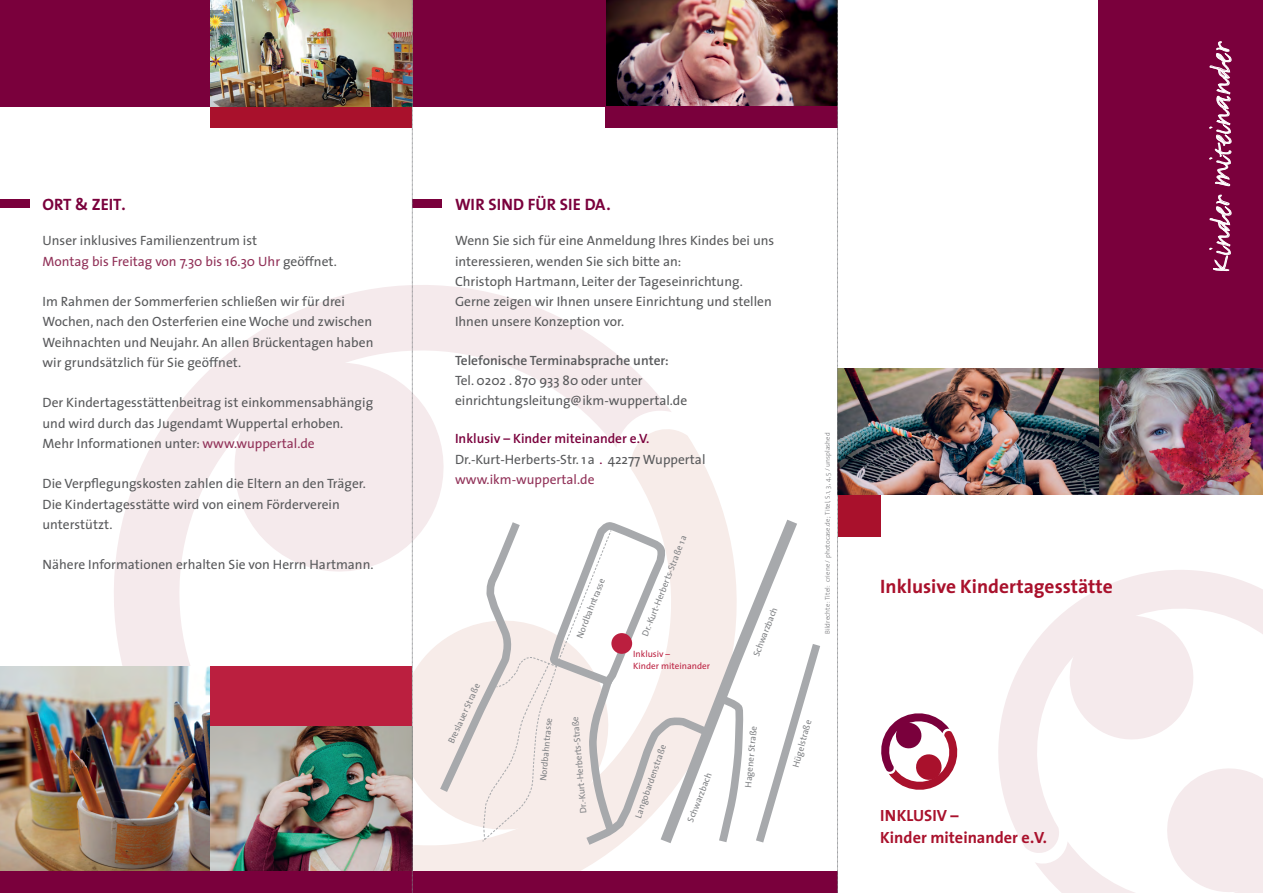
<style>
.page{position:relative;width:1263px;height:893px;background:#fff}
.page>*{position:absolute;margin:0;border:0;box-sizing:border-box;transform-origin:0 0}
.t1{font:33px "FF Justlefthand";color:#fff}
.t2{font:700 19.5px "The Sans";color:#a9112c}
.t3{font:700 16.5px "The Sans";color:#7a003c}
.t4{font:700 16.35px/21.5px "The Sans";color:#a9112c}
.t5{font:13.5px/20.2px "The Sans";color:#58595b}
.t6{font:600 13.5px "The Sans";color:#58595b}
.t7{font:9.15px "The Sans";color:#808285}
.t8{font:9.15px/12.1px "The Sans";color:#bb1f3f}
.t9{font:300 6.75px "The Sans";letter-spacing:.01em;color:#6d6e71}
.s1{color:#913158}
.s2{font-weight:600;color:#7a003c}
.s3{color:#7a003c}
</style>
<div class="page">
<svg style="left:998px;top:570px;width:265px;height:282px;fill:#f5eaec"></svg>
<svg style="left:1035px;top:654px;width:228px;height:239px"></svg>
<svg style="left:114px;top:245px;width:557px;height:421px"></svg>
<svg style="left:176px;top:428px;width:603px;height:444px"></svg>
<svg style="left:881px;top:713px;width:77px;height:77px"></svg>
<div style="left:1098px;top:0;width:165px;height:494px;background:#7a003c"></div>
<div style="left:838px;top:494px;width:42px;height:43px;background:#a9112c"></div>
<img style="left:1098px;top:369px;width:165px;height:125px">
<img style="left:606px;top:0;width:231px;height:106px">
<div style="left:412px;top:0;width:194px;height:106px;background:#7a003c"></div>
<div style="left:0;top:0;width:223px;height:106px;background:#7a003c"></div>
<div style="left:210px;top:0;width:202px;height:128px;background:#a9112c"></div>
<img style="left:210px;top:0;width:202px;height:106px">
<img style="left:838px;top:369px;width:260px;height:125px">
<svg style="left:1209px;top:195px;width:23px;height:76px"></svg>
<svg style="left:1209px;top:41px;width:23px;height:145px"></svg>
<img style="left:0;top:666px;width:210px;height:206px">
<div style="left:210px;top:666px;width:202px;height:60px;background:#bb1f3f"></div>
<img style="left:210px;top:726px;width:202px;height:146px">
<div style="left:606px;top:106px;width:232px;height:22px;background:#7a003c"></div>
<div style="left:0;top:872px;width:838px;height:21px;background:#7a003c"></div>
<div style="left:0;top:199px;width:30px;height:9px;background:#7a003c"></div>
<div style="left:412px;top:199px;width:30px;height:9px;background:#7a003c"></div>
<svg style="left:652px;top:508px;width:127px;height:8px"></svg>
<svg style="left:433px;top:516px;width:387px;height:339px"></svg>
<svg style="left:412px;top:0;width:1px;height:893px"></svg>
<svg style="left:837px;top:0;width:1px;height:893px"></svg>
<p class="t3" style="left:43px;top:191px;width:85px">ort &amp; zeit.</p>
<p class="t5" style="left:43px;top:230px;width:296px">Unser inklusives Familienzentrum ist<br><span class="s1">Montag bis Freitag von 7.30 bis 16.30 Uhr</span> geöffnet.</p>
<p class="t5" style="left:43px;top:291px;width:332px">Im Rahmen der Sommerferien schließen wir für drei Wochen, nach den Osterferien eine Woche und zwischen Weihnachten und Neujahr. An allen Brückentagen haben wir grundsätzlich für Sie geöffnet.</p>
<p class="t5" style="left:43px;top:392px;width:332px">Der Kindertagesstättenbeitrag ist einkommensabhängig und wird durch das Jugendamt Wuppertal erhoben.<br>Mehr Informationen unter: <span class="s1">www.wuppertal.de</span></p>
<p class="t5" style="left:43px;top:473px;width:325px">Die Verpflegungskosten zahlen die Eltern an den Träger.<br>Die Kindertagesstätte wird von einem Förderverein unterstützt.</p>
<p class="t5" style="left:43px;top:554px;width:332px">Nähere Informationen erhalten Sie von Herrn Hartmann.</p>
<p class="t3" style="left:455px;top:191px;width:157px">wir sind für sie da.</p>
<p class="t5" style="left:455px;top:230px;width:321px">Wenn Sie sich für eine Anmeldung Ihres Kindes bei uns interessieren, wenden Sie sich bitte an:<br>Christoph Hartmann, Leiter der Tageseinrichtung.<br>Gerne zeigen wir Ihnen unsere Einrichtung und stellen Ihnen unsere Konzeption vor.</p>
<p class="t6" style="left:455px;top:349px;width:215px">Telefonische Terminabsprache unter:</p>
<p class="t5" style="left:455px;top:370px;width:234px">Tel. 0202 . 870 933 80 oder unter einrichtungsleitung@ikm-wuppertal.de</p>
<p class="t5" style="left:455px;top:428px;width:252px"><span class="s2">Inklusiv – Kinder miteinander e.V.<br></span>Dr.-Kurt-Herberts-Str. 1a <span class="s3">.</span> 42277 Wuppertal <span class="s1">www.ikm-wuppertal.de</span></p>
<p class="t7" style="left:444px;top:740px;width:66px;rotate:-66deg">Breslauer Straße</p>
<p class="t7" style="left:572px;top:635px;width:65px;rotate:-68deg">Nordbahntrasse</p>
<p class="t7" style="left:535px;top:780px;width:65px;rotate:-84deg">Nordbahntrasse</p>
<p class="t7" style="left:576px;top:814px;width:98px;rotate:-95deg">Dr.-Kurt-Herberts-Straße</p>
<p class="t7" style="left:637px;top:633px;width:109px;rotate:-68deg">Dr.-Kurt-Herberts-Straße 1a</p>
<p class="t8" style="left:633px;top:647px;width:78px">Inklusiv –<br>Kinder miteinander</p>
<p class="t7" style="left:631px;top:815px;width:78px;rotate:-71deg">Langobardenstraße</p>
<p class="t7" style="left:683px;top:818px;width:53px;rotate:-68deg">Schwarzbach</p>
<p class="t7" style="left:748px;top:653px;width:53px;rotate:-68deg">Schwarzbach</p>
<p class="t7" style="left:740px;top:787px;width:63px;rotate:-84deg">Hagener Straße</p>
<p class="t9" style="left:822px;top:634px;width:203px;rotate:-90deg">Bildrechte: Titel: criene / photocase.de; Titel, S.1, 3, 4, 5 / unsplashed</p>
<p class="t7" style="left:788px;top:765px;width:50px;rotate:-74deg">Hügelstraße</p>
<h2 class="t2" style="left:880px;top:570px;width:234px">Inklusive Kindertagesstätte</h2>
<p class="t4" style="left:880px;top:805px;width:168px">INKLUSIV –<br>Kinder miteinander e.V.</p>
<h1 class="t1" style="left:1200px;top:273px;width:233px;rotate:-90deg">Kinder miteinander</h1>
</div>
